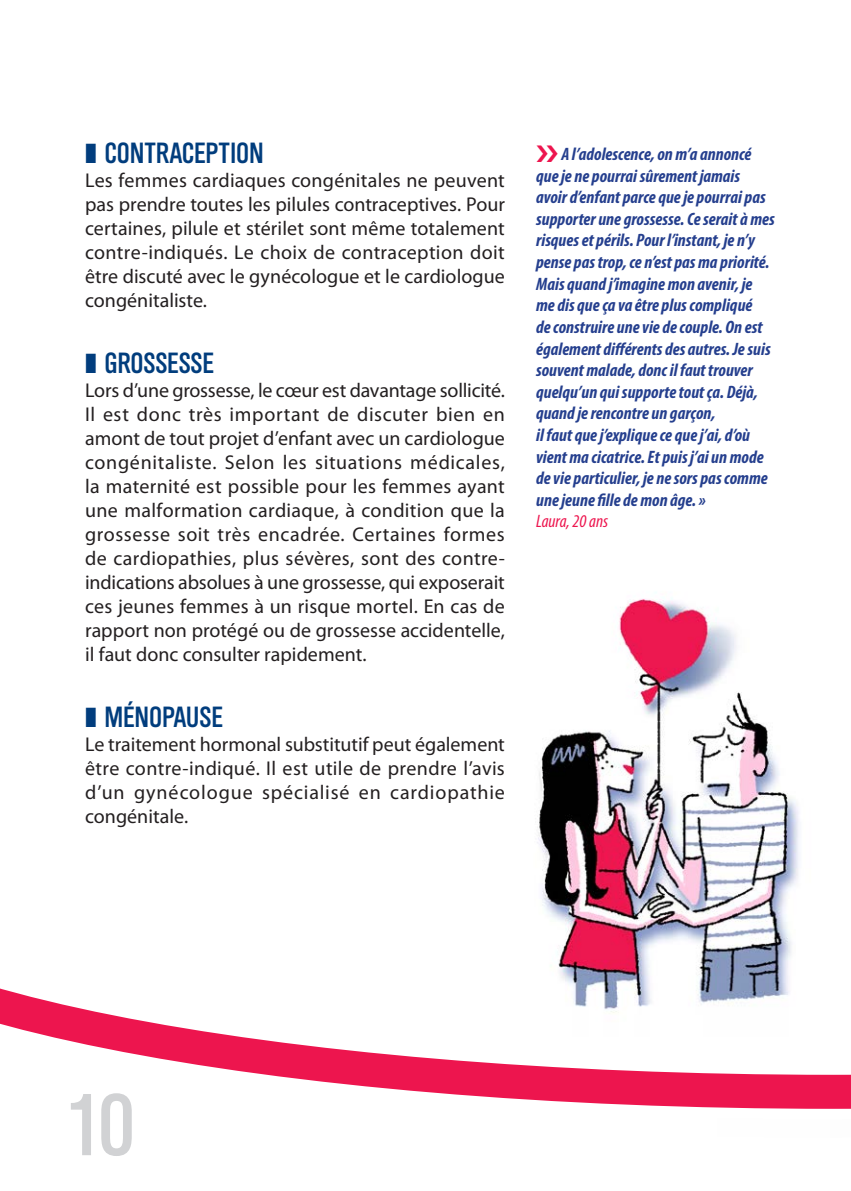
<style>
.page{position:relative;width:851px;height:1191px;background:#fff}
.page>*{position:absolute;margin:0;border:0;box-sizing:border-box;transform-origin:0 0}
.t1{font:84px "Cg Alpin Gth No 3";color:#d1d2d4}
.t2{font:28px "Cg Alpin Gth No 3";color:#013d7d}
.Texte_courant{font:20px/24px "Myriad Pro";color:#231f20;text-align:justify}
.t3{font:italic 700 condensed 18px/21.6px "Myriad Pro";color:#253f8e}
.t4{font:italic condensed 18px "Myriad Pro";color:#ed154e}
</style>
<div class="page">
<svg style="left:0;top:988px;width:850px;height:120px"></svg>
<img style="left:522px;top:598px;width:289px;height:438px">
<p class="t2" style="left:85px;top:136px;width:180px">❚ CONTRACEPTION</p>
<p class="Texte_courant" style="left:85px;top:168px;width:421px">Les femmes cardiaques congénitales ne peuvent pas prendre toutes les pilules contraceptives. Pour certaines, pilule et stérilet sont même totalement contre-indiqués. Le choix de contraception doit être discuté avec le gynécologue et le cardiologue congénitaliste.</p>
<p class="t2" style="left:85px;top:346px;width:130px">❚ GROSSESSE</p>
<p class="Texte_courant" style="left:85px;top:378px;width:421px">Lors d’une grossesse, le cœur est davantage sollicité.<br>Il est donc très important de discuter bien en amont de tout projet d’enfant avec un cardiologue congénitaliste. Selon les situations médicales, la maternité est possible pour les femmes ayant une malformation cardiaque, à condition que la grossesse soit très encadrée. Certaines formes de cardiopathies, plus sévères, sont des contre&shy;indications absolues à une grossesse, qui exposerait ces jeunes femmes à un risque mortel. En cas de rapport non protégé ou de grossesse accidentelle, il faut donc consulter rapidement.</p>
<p class="t2" style="left:85px;top:700px;width:139px">❚ MÉNOPAUSE</p>
<p class="Texte_courant" style="left:85px;top:732px;width:421px">Le traitement hormonal substitutif peut également être contre-indiqué. Il est utile de prendre l’avis d’un gynécologue spécialisé en cardiopathie congénitale.</p>
<p class="t3" style="left:536px;top:143px;width:240px;text-indent:25px">A l’adolescence, on m’a annoncé que je ne pourrai sûrement jamais avoir d’enfant parce que je pourrai pas supporter une grossesse. Ce serait à mes risques et périls. Pour l’instant, je n’y pense pas trop, ce n’est pas ma priorité.<br>Mais quand j’imagine mon avenir, je me dis que ça va être plus compliqué<br>de construire une vie de couple. On est également différents des autres. Je suis souvent malade, donc il faut trouver quelqu’un qui supporte tout ça. Déjà, quand je rencontre un garçon,</p>
<p class="t3" style="left:536px;top:424px;width:233px">il faut que j’explique ce que j’ai, d’où vient ma cicatrice. Et puis j’ai un mode de vie particulier, je ne sors pas comme une jeune fille de mon âge. »</p>
<p class="t4" style="left:536px;top:510px;width:74px">Laura, 20 ans</p>
<p class="t1" style="left:65px;top:1075px;width:71px">10</p>
</div>
